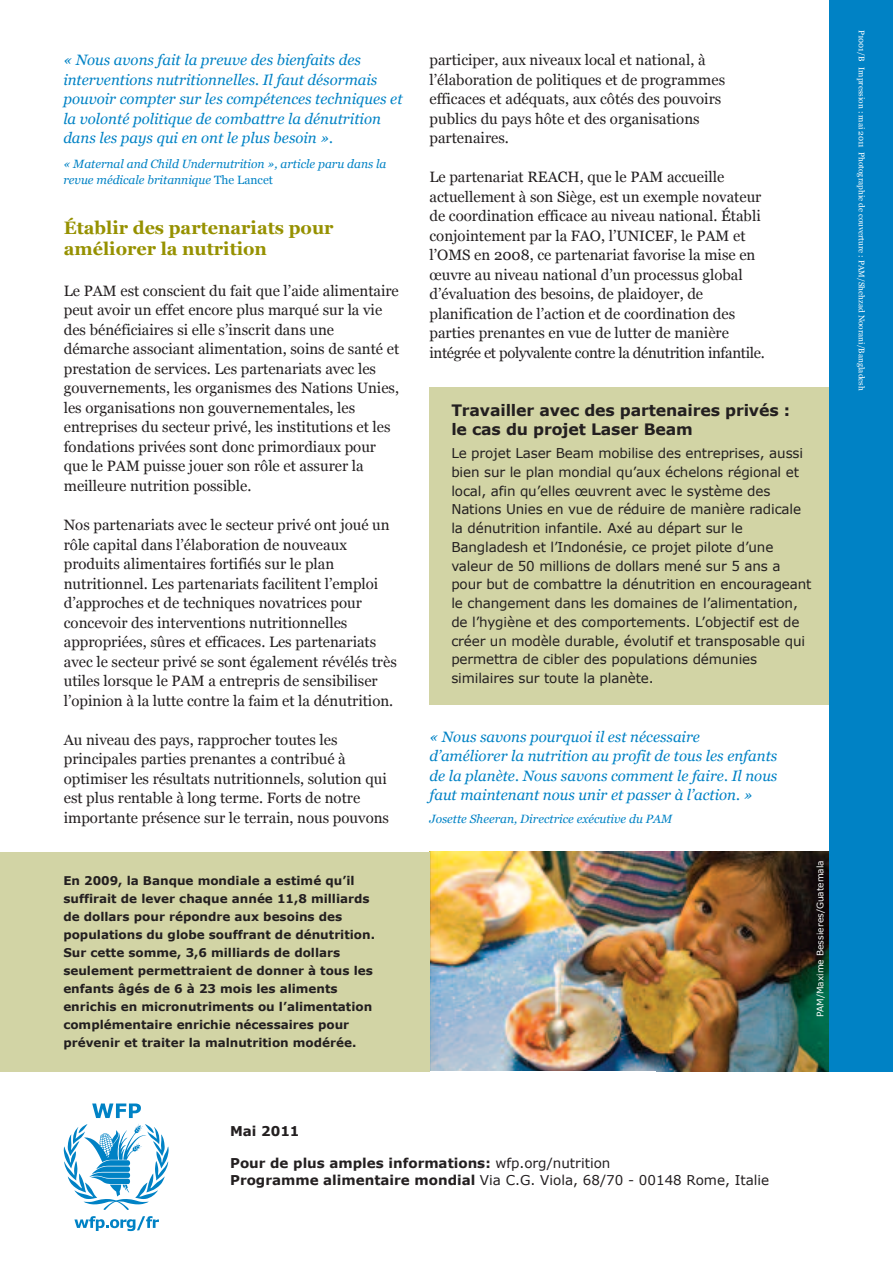
<style>
.page{position:relative;width:893px;height:1263px;background:#fff}
.page>*{position:absolute;margin:0;border:0;box-sizing:border-box;transform-origin:0 0}
.t1{font:700 18px/21px "Georgia";color:#969100}
.t2{font:700 15.75px/18.8px "Verdana";letter-spacing:-.01em;color:#231f20}
.t3{font:15px/19.5px "Georgia";color:#231f20}
.t4{font:italic 15px/19.5px "Georgia";color:#0082c5}
.t5{font:13.5px/18.8px "Verdana";letter-spacing:-.01em;color:#231f20}
.t6{font:700 13.5px/16.2px "Verdana";color:#231f20}
.t7{font:700 12px/18px "Verdana";color:#231f20}
.t8{font:italic 12px/15.6px "Georgia";color:#0082c5}
.t9{font:9px "Verdana";color:#fff}
.t10{font:8.25px "Georgia";color:#fff}
.s1{font-style:normal}
.s2{font-weight:400}
</style>
<div class="page">
<img style="left:429px;top:852px;width:400px;height:219px">
<svg style="left:64px;top:1124px;width:105px;height:86px"></svg>
<svg style="left:92px;top:1103px;width:49px;height:15px"></svg>
<svg style="left:74px;top:1216px;width:85px;height:15px"></svg>
<div style="left:829px;top:0;width:64px;height:1071px;background:#0082c5"></div>
<div style="left:429px;top:387px;width:400px;height:318px;background:#d2d4a5"></div>
<div style="left:0;top:852px;width:429px;height:219px;background:#d2d4a5"></div>
<p class="t4" style="left:63px;top:50px;width:341px">« Nous avons fait la preuve des bienfaits des interventions nutritionnelles. Il faut désormais pouvoir compter sur les compétences techniques et la volonté politique de combattre la dénutrition dans les pays qui en ont le plus besoin ».</p>
<p class="t8" style="left:63px;top:156px;width:325px">« Maternal and Child Undernutrition », article paru dans la revue médicale britannique <span class="s1">The Lancet</span></p>
<p class="t1" style="left:64px;top:218px;width:271px">Établir des partenariats pour améliorer la nutrition</p>
<p class="t3" style="left:64px;top:281px;width:337px">Le PAM est conscient du fait que l’aide alimentaire peut avoir un effet encore plus marqué sur la vie des bénéficiaires si elle s’inscrit dans une démarche associant alimentation, soins de santé et prestation de services. Les partenariats avec les gouvernements, les organismes des Nations Unies, les organisations non gouvernementales, les entreprises du secteur privé, les institutions et les fondations privées sont donc primordiaux pour que le PAM puisse jouer son rôle et assurer la meilleure nutrition possible.</p>
<p class="t3" style="left:64px;top:515px;width:335px">Nos partenariats avec le secteur privé ont joué un rôle capital dans l’élaboration de nouveaux produits alimentaires fortifiés sur le plan nutritionnel. Les partenariats facilitent l’emploi d’approches et de techniques novatrices pour concevoir des interventions nutritionnelles appropriées, sûres et efficaces. Les partenariats avec le secteur privé se sont également révélés très utiles lorsque le PAM a entrepris de sensibiliser l’opinion à la lutte contre la faim et la dénutrition.</p>
<p class="t3" style="left:64px;top:729px;width:327px">Au niveau des pays, rapprocher toutes les principales parties prenantes a contribué à optimiser les résultats nutritionnels, solution qui est plus rentable à long terme. Forts de notre importante présence sur le terrain, nous pouvons</p>
<p class="t7" style="left:63px;top:871px;width:313px">En 2009, la Banque mondiale a estimé qu’il suffirait de lever chaque année 11,8 milliards de dollars pour répondre aux besoins des populations du globe souffrant de dénutrition.<br>Sur cette somme, 3,6 milliards de dollars seulement permettraient de donner à tous les enfants âgés de 6 à 23 mois les aliments enrichis en micronutriments ou l’alimentation complémentaire enrichie nécessaires pour prévenir et traiter la malnutrition modérée.</p>
<p class="t3" style="left:429px;top:50px;width:297px">participer, aux niveaux local et national, à l’élaboration de politiques et de programmes efficaces et adéquats, aux côtés des pouvoirs publics du pays hôte et des organisations partenaires.</p>
<p class="t3" style="left:429px;top:167px;width:337px">Le partenariat REACH, que le PAM accueille actuellement à son Siège, est un exemple novateur de coordination efficace au niveau national. Établi conjointement par la FAO, l’UNICEF, le PAM et l’OMS en 2008, ce partenariat favorise la mise en œuvre au niveau national d’un processus global d’évaluation des besoins, de plaidoyer, de planification de l’action et de coordination des parties prenantes en vue de lutter de manière intégrée et polyvalente contre la dénutrition infantile.</p>
<p class="t2" style="left:451px;top:401px;width:340px">Travailler avec des partenaires privés : le cas du projet Laser Beam</p>
<p class="t5" style="left:451px;top:443px;width:362px">Le projet Laser Beam mobilise des entreprises, aussi bien sur le plan mondial qu’aux échelons régional et local, afin qu’elles œuvrent avec le système des Nations Unies en vue de réduire de manière radicale la dénutrition infantile. Axé au départ sur le Bangladesh et l’Indonésie, ce projet pilote d’une valeur de 50 millions de dollars mené sur 5 ans a pour but de combattre la dénutrition en encourageant le changement dans les domaines de l’alimentation, de l’hygiène et des comportements. L’objectif est de créer un modèle durable, évolutif et transposable qui permettra de cibler des populations démunies similaires sur toute la planète.</p>
<p class="t4" style="left:429px;top:727px;width:349px">« Nous savons pourquoi il est nécessaire d’améliorer la nutrition au profit de tous les enfants de la planète. Nous savons comment le faire. Il nous faut maintenant nous unir et passer à l’action. »</p>
<p class="t8" style="left:429px;top:810px;width:244px">Josette Sheeran, Directrice exécutive du PAM</p>
<p class="t9" style="left:814px;top:1017px;width:158px;rotate:-90deg">PAM/Maxime Bessieres/Guatemala</p>
<p class="t6" style="left:230px;top:1122px;width:71px">Mai 2011</p>
<p class="t6" style="left:230px;top:1155px;width:541px">Pour de plus amples informations: <span class="s2">wfp.org/nutrition<br></span>Programme alimentaire mondial <span class="s2">Via C.G. Viola, 68/70 - 00148 Rome, Italie</span></p>
<p class="t10" style="left:866px;top:30px;width:362px;rotate:90deg">P1001/B Impression : mai 2011 Photographie de couverture : PAM/Shehzad Noorani/Bangladesh</p>
</div>
